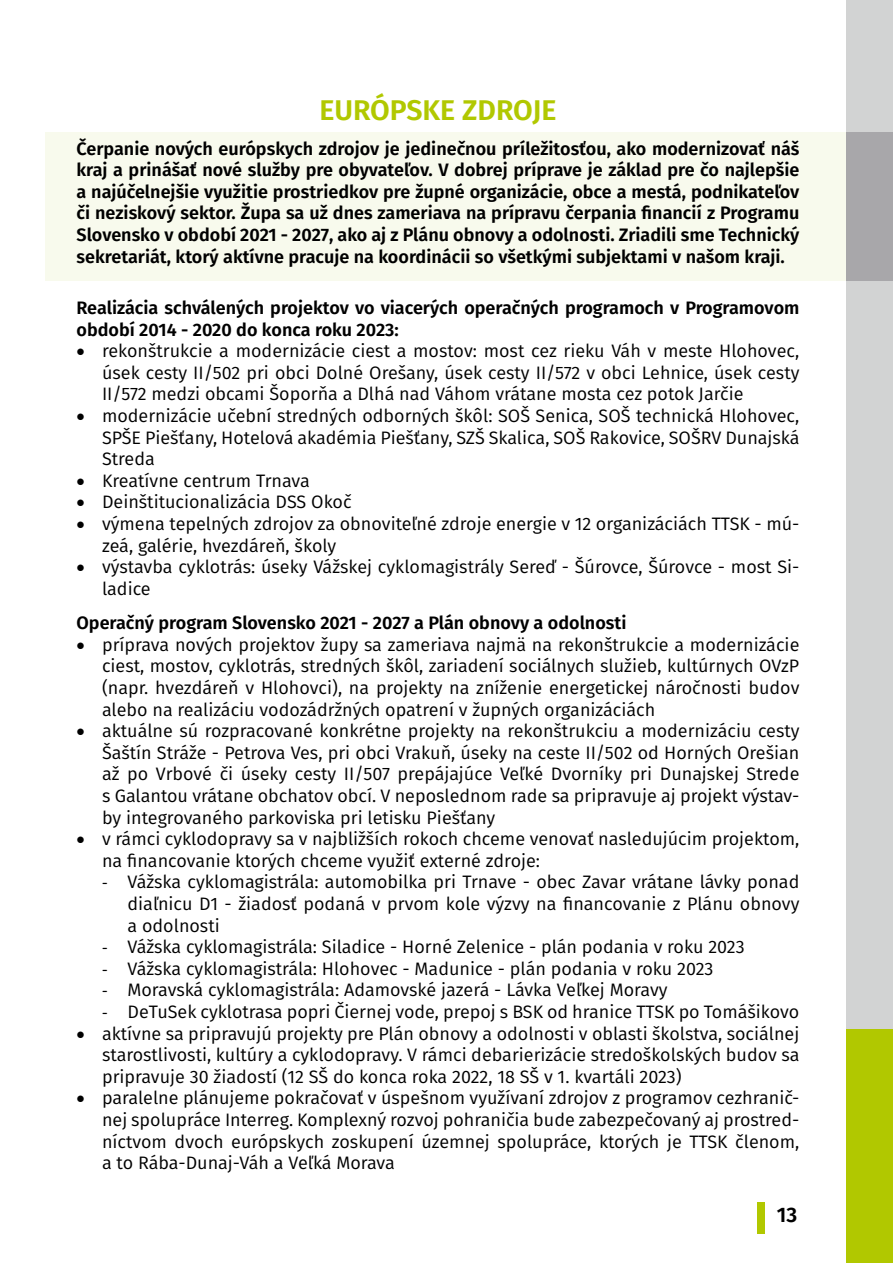
<style>
.page{position:relative;width:893px;height:1263px;background:#fff}
.page>*{position:absolute;margin:0;border:0;box-sizing:border-box;transform-origin:0 0}
.t1{font:600 28.5px "Fira Sans";color:#b1c800}
.t2{font:600 21px "Fira Sans";color:#000}
.t3{font:18px/21.6px "Fira Sans";color:#000;text-align:justify}
.t4{font:600 18px/21.6px "Fira Sans";color:#000;text-align:justify}
.s1{font-family:"Calibri"}
</style>
<div class="page">
<div style="left:757px;top:1202px;width:7px;height:32px;background:#b1c800"></div>
<div style="left:45px;top:132px;width:848px;height:149px;background:#f8faed"></div>
<div style="left:846px;top:1029px;width:47px;height:234px;background:#b1c800"></div>
<div style="left:846px;top:0;width:47px;height:1029px;background:#d2d3d3"></div>
<div style="left:846px;top:132px;width:47px;height:149px;background:#a8a7aa"></div>
<h1 class="t1" style="left:319px;top:87px;width:239px">EURÓPSKE ZDROJE</h1>
<p class="t4" style="left:77px;top:136px;width:724px">Čerpanie nových európskych zdrojov je jedinečnou príležitosťou, ako modernizovať náš kraj a prinášať nové služby pre obyvateľov. V dobrej príprave je základ pre čo najlepšie a najúčelnejšie využitie prostriedkov pre župné organizácie, obce a mestá, podnikateľov či neziskový sektor. Župa sa už dnes zameriava na prípravu čerpania financií z Programu Slovensko v období 2021 - 2027, ako aj z Plánu obnovy a odolnosti. Zriadili sme Technický sekretariát, ktorý aktívne pracuje na koordinácii so všetkými subjektami v našom kraji.</p>
<p class="t4" style="left:77px;top:296px;width:724px">Realizácia schválených projektov vo viacerých operačných programoch v Programovom období 2014 - 2020 do konca roku 2023:</p>
<p class="t3" style="left:102px;top:340px;width:699px;text-indent:-26px">• rekonštrukcie a modernizácie ciest a mostov: most cez rieku Váh v meste Hlohovec, úsek cesty II/502 pri obci Dolné Orešany, úsek cesty II/572 v obci Lehnice, úsek cesty II/572 medzi obcami Šoporňa a Dlhá nad Váhom vrátane mosta cez potok Jarčie</p>
<p class="t3" style="left:102px;top:404px;width:699px;text-indent:-26px">• modernizácie učební stredných odborných škôl: SOŠ Senica, SOŠ technická Hlohovec, SPŠE Piešťany, Hotelová akadémia Piešťany, SZŠ Skalica, SOŠ Rakovice, SOŠRV Dunajská Streda</p>
<p class="t3" style="left:77px;top:469px;width:235px">• Kreatívne centrum Trnava</p>
<p class="t3" style="left:77px;top:491px;width:277px">• Deinštitucionalizácia DSS Okoč</p>
<p class="t3" style="left:102px;top:512px;width:699px;text-indent:-26px">• výmena tepelných zdrojov za obnoviteľné zdroje energie v 12 organizáciách TTSK - mú&shy;zeá, galérie, hvezdáreň, školy</p>
<p class="t3" style="left:102px;top:556px;width:699px;text-indent:-26px">• výstavba cyklotrás: úseky Vážskej cyklomagistrály Sereď - Šúrovce, Šúrovce - most Si&shy;ladice</p>
<p class="t4" style="left:77px;top:611px;width:551px">Operačný program Slovensko 2021 - 2027 a Plán obnovy a odolnosti</p>
<p class="t3" style="left:102px;top:633px;width:699px;text-indent:-26px">• príprava nových projektov župy sa zameriava najmä na rekonštrukcie a modernizácie ciest, mostov, cyklotrás, stredných škôl, zariadení sociálnych služieb, kultúrnych OVzP (napr. hvezdáreň v Hlohovci), na projekty na zníženie energetickej náročnosti budov alebo na realizáciu vodozádržných opatrení v župných organizáciách</p>
<p class="t3" style="left:102px;top:720px;width:699px;text-indent:-26px">• aktuálne sú rozpracované konkrétne projekty na rekonštrukciu a modernizáciu cesty Šaštín Stráže - Petrova Ves, pri obci Vrakuň, úseky na ceste II/502 od Horných Orešian až po Vrbové či úseky cesty II/507 prepájajúce Veľké Dvorníky pri Dunajskej Strede s Galantou vrátane obchatov obcí. V neposlednom rade sa pripravuje aj projekt výstav&shy;by integrovaného parkoviska pri letisku Piešťany</p>
<p class="t3" style="left:102px;top:828px;width:699px;text-indent:-26px">• v rámci cyklodopravy sa v najbližších rokoch chceme venovať nasledujúcim projektom, na financovanie ktorých chceme využiť externé zdroje:</p>
<p class="t3" style="left:128px;top:871px;width:673px;text-indent:-26px"><span class="s1">-</span> Vážska cyklomagistrála: automobilka pri Trnave - obec Zavar vrátane lávky ponad diaľnicu D1 - žiadosť podaná v prvom kole výzvy na financovanie z Plánu obnovy a odolnosti</p>
<p class="t3" style="left:102px;top:936px;width:644px"><span class="s1">-</span> Vážska cyklomagistrála: Siladice - Horné Zelenice - plán podania v roku 2023</p>
<p class="t3" style="left:102px;top:957px;width:613px"><span class="s1">-</span> Vážska cyklomagistrála: Hlohovec - Madunice - plán podania v roku 2023</p>
<p class="t3" style="left:102px;top:979px;width:567px"><span class="s1">-</span> Moravská cyklomagistrála: Adamovské jazerá - Lávka Veľkej Moravy</p>
<p class="t3" style="left:102px;top:1000px;width:699px"><span class="s1">-</span> DeTuSek cyklotrasa popri Čiernej vode, prepoj s BSK od hranice TTSK po Tomášikovo</p>
<p class="t3" style="left:102px;top:1022px;width:699px;text-indent:-26px">• aktívne sa pripravujú projekty pre Plán obnovy a odolnosti v oblasti školstva, sociálnej starostlivosti, kultúry a cyklodopravy. V rámci debarierizácie stredoškolských budov sa pripravuje 30 žiadostí (12 SŠ do konca roka 2022, 18 SŠ v 1. kvartáli 2023)</p>
<p class="t3" style="left:102px;top:1087px;width:699px;text-indent:-26px">• paralelne plánujeme pokračovať v úspešnom využívaní zdrojov z programov cezhranič&shy;nej spolupráce Interreg. Komplexný rozvoj pohraničia bude zabezpečovaný aj prostred&shy;níctvom dvoch európskych zoskupení územnej spolupráce, ktorých je TTSK členom, a to Rába-Dunaj-Váh a Veľká Morava</p>
<p class="t2" style="left:777px;top:1197px;width:22px">13</p>
</div>
